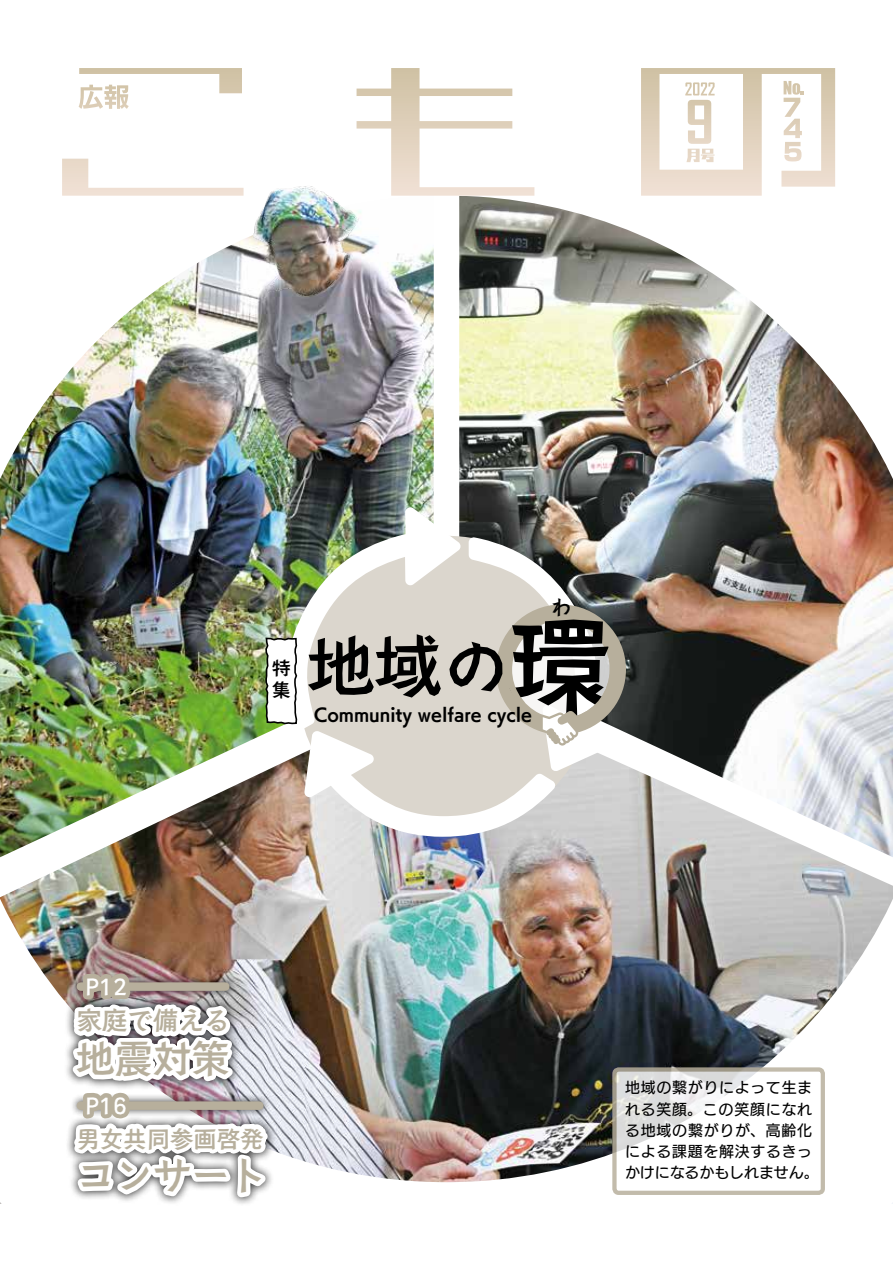
<style>
.page{position:relative;width:893px;height:1263px;background:#fff}
.page>*{position:absolute;margin:0;border:0;box-sizing:border-box;transform-origin:0 0}
.t1{font:38.25px "Aralet Std DB";color:#b7af9c}
.t2{font:25.5px "Aralet Std DB";color:#b7af9c}
.t3{font:23.4px "Aralet Std DB";color:#b7af9c}
.t4{font:21.3px "Aralet Std DB";color:#fff}
.t5{font:20.25px "Aralet Std DB";color:#000}
.t6{font:18.6px/22.2px "Aralet Std DB";color:#000}
.t7{font:16.8px "UD Kakugo Large Pr 6 B";color:#000}
.t8{font:14.85px/21.3px "UD Kakugo Large Pro M";letter-spacing:.05em;color:#000}
</style>
<div class="page">
<img style="left:0;top:68px;width:893px;height:1136px">
<div style="left:64px;top:1114px;width:213px;height:92px;background:#fff"></div>
<svg style="left:143px;top:857px;width:59px;height:108px;background:#865b3e"></svg>
<svg style="left:614px;top:1069px;width:209px;height:124px"></svg>
<div style="left:612px;top:1067px;width:213px;height:128px;border:4px solid #b7af9c;border-radius:4px"></div>
<svg style="left:58px;top:965px;width:223px;height:238px"></svg>
<svg style="left:357px;top:68px;width:177px;height:128px"></svg>
<svg style="left:62px;top:68px;width:182px;height:111px"></svg>
<svg style="left:641px;top:68px;width:194px;height:128px"></svg>
<img style="left:0;top:179px;width:434px;height:678px">
<p class="t6" style="left:272px;top:656px;width:20px">特集</p>
<h3 class="t5" style="left:551px;top:594px;width:22px">わ</h3>
<p class="t7" style="left:314px;top:705px;width:220px">Community welfare cycle</p>
<h3 class="t4" style="left:85px;top:972px;width:44px">P12</h3>
<h2 class="t2" style="left:77px;top:1003px;width:155px">家庭で備える</h2>
<h1 class="t1" style="left:77px;top:1033px;width:155px">地震対策</h1>
<h3 class="t4" style="left:85px;top:1091px;width:44px">P16</h3>
<h3 class="t3" style="left:77px;top:1123px;width:189px">男女共同参画啓発</h3>
<h1 class="t1" style="left:77px;top:1150px;width:193px">コンサート</h1>
<p class="t8" style="left:625px;top:1076px;width:195px">地域の繋がりによって生まれる笑顔。この笑顔になれる地域の繋がりが、高齢化による課題を解決するきっかけになるかもしれません。</p>
</div>
